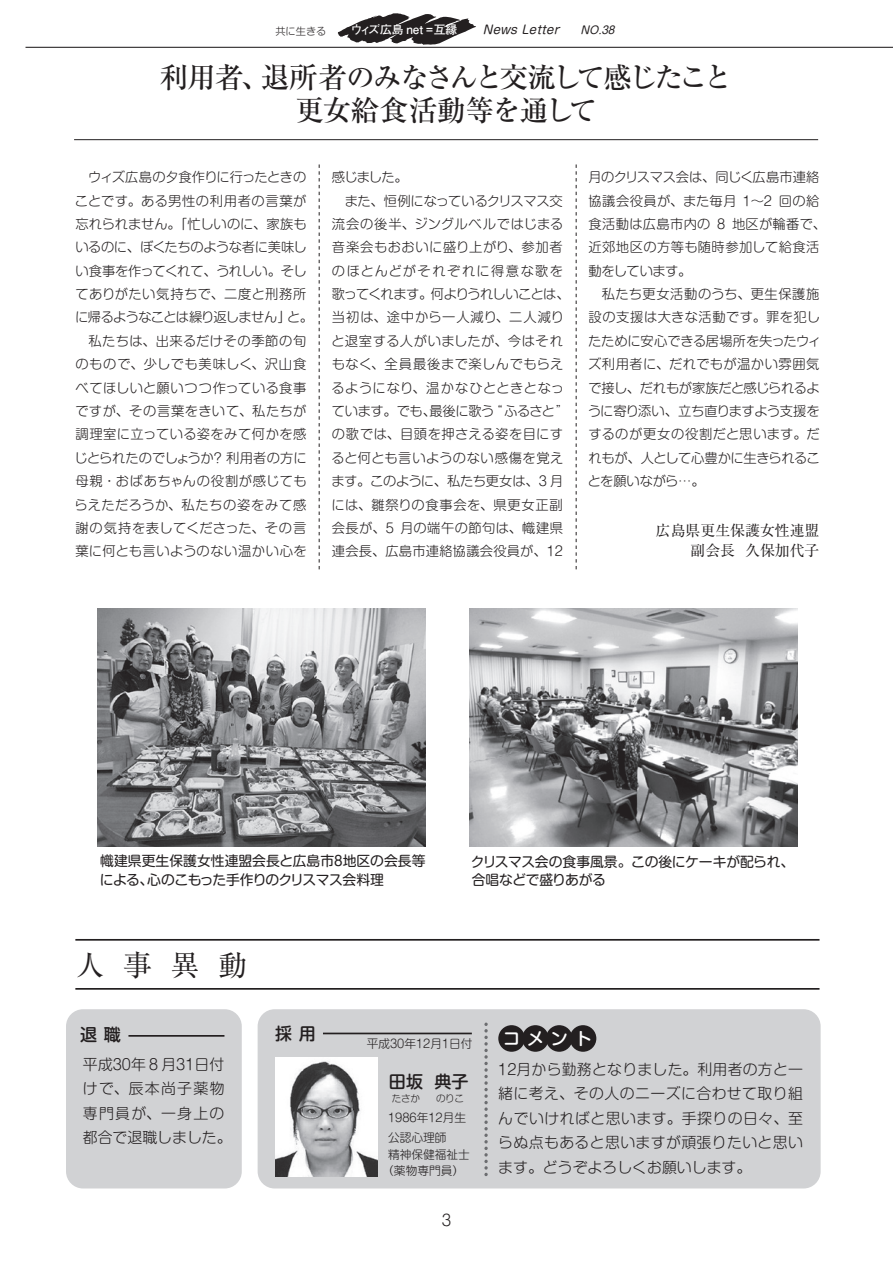
<style>
.page{position:relative;width:893px;height:1263px;background:#fff}
.page>*{position:absolute;margin:0;border:0;box-sizing:border-box;transform-origin:0 0}
.t1{font:500 28.65px/33px "Ryumin Pro";letter-spacing:-.06em;color:#231f20;text-align:center}
.t2{font:28.65px "Ryumin Pro";color:#231f20}
.t3{font:500 16.95px "Shin M Go Pro";color:#231f20}
.t4{font:500 16.95px "Shin M Go Pro";color:#fff}
.t5{font:300 15.45px "Shin M Go Pro";color:#231f20}
.t6{font:300 14.85px/24.5px "Shin M Go Pro";letter-spacing:.025em;color:#231f20;text-align:justify}
.t7{font:14.85px/20.2px "Ryumin Pro";color:#231f20;text-align:right}
.t8{font:13.8px/18.1px "Shin M Go Pro";letter-spacing:-.01em;color:#231f20}
.t9{font:300 13.35px/23.4px "Shin M Go Pro";letter-spacing:.015em;color:#231f20}
.t10{font:300 13.35px "Shin M Go Pro";letter-spacing:.035em;color:#231f20}
.t11{font:300 13.35px "Shin M Go Pro";letter-spacing:.04em;color:#231f20}
.t12{font:300 13.35px "Shin M Go Pro";letter-spacing:.055em;color:#231f20}
.t13{font:300 13.35px "Shin M Go Pro";letter-spacing:-.055em;color:#231f20}
.t14{font:300 13.35px "Shin M Go Pro";letter-spacing:-.03em;color:#231f20}
.t15{font:300 13.35px "Shin M Go Pro";letter-spacing:-.02em;color:#231f20}
.t16{font:300 13.35px "Shin M Go Pro";letter-spacing:-.015em;color:#231f20}
.t17{font:300 13.35px "Shin M Go Pro";letter-spacing:.07em;color:#231f20}
.t18{font:300 13.35px "Shin M Go Pro";letter-spacing:.1em;color:#231f20}
.t19{font:700 11.85px "Futo Go B101 Pro";color:#fff}
.t20{font:300 11.7px/20.2px "Shin M Go Pro";color:#231f20}
.t21{font:italic 11.7px "Shin M Go Pro";color:#231f20}
.t22{font:300 10.2px "Shin M Go Pro";color:#231f20}
.t23{font:300 9.6px "Shin M Go Pro";letter-spacing:-.04em;color:#231f20}
.s1{font-size:10.65px}
</style>
<div class="page">
<hr style="left:74px;top:139px;width:744px;height:1px;background:#231f20">
<svg style="left:319px;top:164px;width:1px;height:406px"></svg>
<svg style="left:576px;top:164px;width:1px;height:406px"></svg>
<div style="left:258px;top:1009px;width:563px;height:179px;background:#d1d2d4;border-radius:17px"></div>
<div style="left:66px;top:1009px;width:176px;height:179px;background:#d1d2d4;border-radius:17px"></div>
<img style="left:275px;top:1058px;width:102px;height:119px">
<div style="left:498px;top:1025px;width:27px;height:27px;background:#231f20;border-radius:50%"></div>
<div style="left:522px;top:1025px;width:27px;height:27px;background:#231f20;border-radius:50%"></div>
<div style="left:546px;top:1025px;width:26px;height:27px;background:#231f20;border-radius:50%"></div>
<div style="left:570px;top:1025px;width:26px;height:27px;background:#231f20;border-radius:50%"></div>
<img style="left:470px;top:608px;width:327px;height:238px">
<img style="left:98px;top:608px;width:327px;height:238px">
<svg style="left:484px;top:1024px;width:4px;height:152px"></svg>
<hr style="left:75px;top:988px;width:744px;height:2px;background:#231f20">
<hr style="left:75px;top:939px;width:744px;height:2px;background:#231f20">
<hr style="left:128px;top:1035px;width:96px;height:2px;background:#231f20">
<hr style="left:323px;top:1032px;width:149px;height:2px;background:#231f20">
<hr style="left:26px;top:47px;width:867px;height:1px;background:#231f20">
<svg style="left:338px;top:13px;width:138px;height:32px"></svg>
<p class="t22" style="left:275px;top:23px;width:53px">共に生きる</p>
<p class="t19" style="left:351px;top:21px;width:108px">ウィズ広島 net ＝互縁</p>
<p class="t21" style="left:483px;top:21px;width:136px">News Letter　 <span class="s1">NO.38</span></p>
<h1 class="t1" style="left:160px;top:59px;width:575px">利用者、退所者のみなさんと交流して感じたこと更女給食活動等を通して</h1>
<p class="t9" style="left:75px;top:164px;width:240px;text-align:center">ウィズ広島の夕食作りに行ったときの<br>ことです。ある男性の利用者の言葉が忘れられません。「忙しいのに、家族もいるのに、ぼくたちのような者に美味しい食事を作ってくれて、うれしい。そしてありがたい気持ちで、二度と刑務所に帰るようなことは繰り返しません」と。私たちは、出来るだけその季節の旬<br>のもので、少しでも美味しく、沢山食べてほしいと願いつつ作っている食事ですが、その言葉をきいて、私たちが調理室に立っている姿をみて何かを感じとられたのでしょうか？ 利用者の方に母親・おばあちゃんの役割が感じてもらえただろうか、私たちの姿をみて感謝の気持を表してくださった、その言葉に何とも言いようのない温かい心を</p>
<p class="t9" style="left:332px;top:164px;width:77px">感じました。</p>
<p class="t16" style="left:345px;top:190px;width:220px">また、恒例になっているクリスマス交</p>
<p class="t12" style="left:332px;top:213px;width:233px">流会の後半、ジングルベルではじまる</p>
<p class="t11" style="left:332px;top:236px;width:232px">音楽会もおおいに盛り上がり、参加者</p>
<p class="t18" style="left:332px;top:260px;width:233px">のほとんどがそれぞれに得意な歌を</p>
<p class="t13" style="left:332px;top:283px;width:239px">歌ってくれます。何よりうれしいことは、</p>
<p class="t17" style="left:332px;top:307px;width:234px">当初は、途中から一人減り、二人減り</p>
<p class="t10" style="left:331px;top:330px;width:233px">と退室する人がいましたが、今はそれ</p>
<p class="t10" style="left:332px;top:353px;width:233px">もなく、全員最後まで楽しんでもらえ</p>
<p class="t11" style="left:332px;top:377px;width:234px">るようになり、温かなひとときとなっ</p>
<p class="t14" style="left:332px;top:400px;width:239px">ています。でも、最後に歌う“ ふるさと”</p>
<p class="t10" style="left:332px;top:424px;width:233px">の歌では、目頭を押さえる姿を目にす</p>
<p class="t11" style="left:332px;top:447px;width:233px">ると何とも言いようのない感傷を覚え</p>
<p class="t15" style="left:332px;top:470px;width:234px">ます。このように、私たち更女は、3 月</p>
<p class="t12" style="left:332px;top:494px;width:233px">には、雛祭りの食事会を、県更女正副</p>
<p class="t10" style="left:332px;top:517px;width:233px">会長が、5 月の端午の節句は、幟建県</p>
<p class="t9" style="left:332px;top:538px;width:232px">連会長、広島市連絡協議会役員が、12</p>
<p class="t9" style="left:588px;top:164px;width:239px">月のクリスマス会は、同じく広島市連絡協議会役員が、また毎月 1～2 回の給食活動は広島市内の 8 地区が輪番で、近郊地区の方等も随時参加して給食活動をしています。</p>
<p class="t9" style="left:588px;top:281px;width:235px;text-indent:14px">私たち更女活動のうち、更生保護施設の支援は大きな活動です。罪を犯したために安心できる居場所を失ったウィズ利用者に、だれでもが温かい雰囲気で接し、だれもが家族だと感じられるように寄り添い、立ち直りますよう支援をするのが更女の役割だと思います。だれもが、人として心豊かに生きられることを願いながら…。</p>
<p class="t7" style="left:656px;top:519px;width:165px">広島県更生保護女性連盟副会長 久保加代子</p>
<p class="t8" style="left:100px;top:850px;width:327px">幟建県更生保護女性連盟会長と広島市８地区の会長等による、心のこもった手作りのクリスマス会料理</p>
<p class="t8" style="left:471px;top:851px;width:325px">クリスマス会の食事風景。この後にケーキが配られ、合唱などで盛りあがる</p>
<h1 class="t2" style="left:75px;top:943px;width:173px">人 事 異 動</h1>
<p class="t3" style="left:80px;top:1021px;width:42px">退 職</p>
<p class="t3" style="left:275px;top:1019px;width:42px">採 用</p>
<p class="t4" style="left:503px;top:1025px;width:90px">コメント</p>
<p class="t6" style="left:83px;top:1050px;width:150px;text-align:left">平成30年８月31日付けで、辰本尚子薬物専門員が、一身上の都合で退職しました。</p>
<p class="t20" style="left:367px;top:1032px;width:107px">平成30年12月1日付</p>
<p class="t6" style="left:498px;top:1055px;width:306px">12月から勤務となりました。利用者の方と一緒に考え、その人のニーズに合わせて取り組んでいければと思います。手探りの日々、至らぬ点もあると思いますが頑張りたいと思います。どうぞよろしくお願いします。</p>
<p class="t3" style="left:389px;top:1068px;width:81px">田坂 典子</p>
<p class="t23" style="left:392px;top:1090px;width:74px">たさか　 のりこ</p>
<p class="t20" style="left:388px;top:1106px;width:79px">1986年12月生公認心理師</p>
<p class="t20" style="left:382px;top:1145px;width:89px;line-height:15.9px;text-align:center">精神保健福祉士（薬物専門員）</p>
<p class="t5" style="left:442px;top:1208px;width:11px">3</p>
</div>
